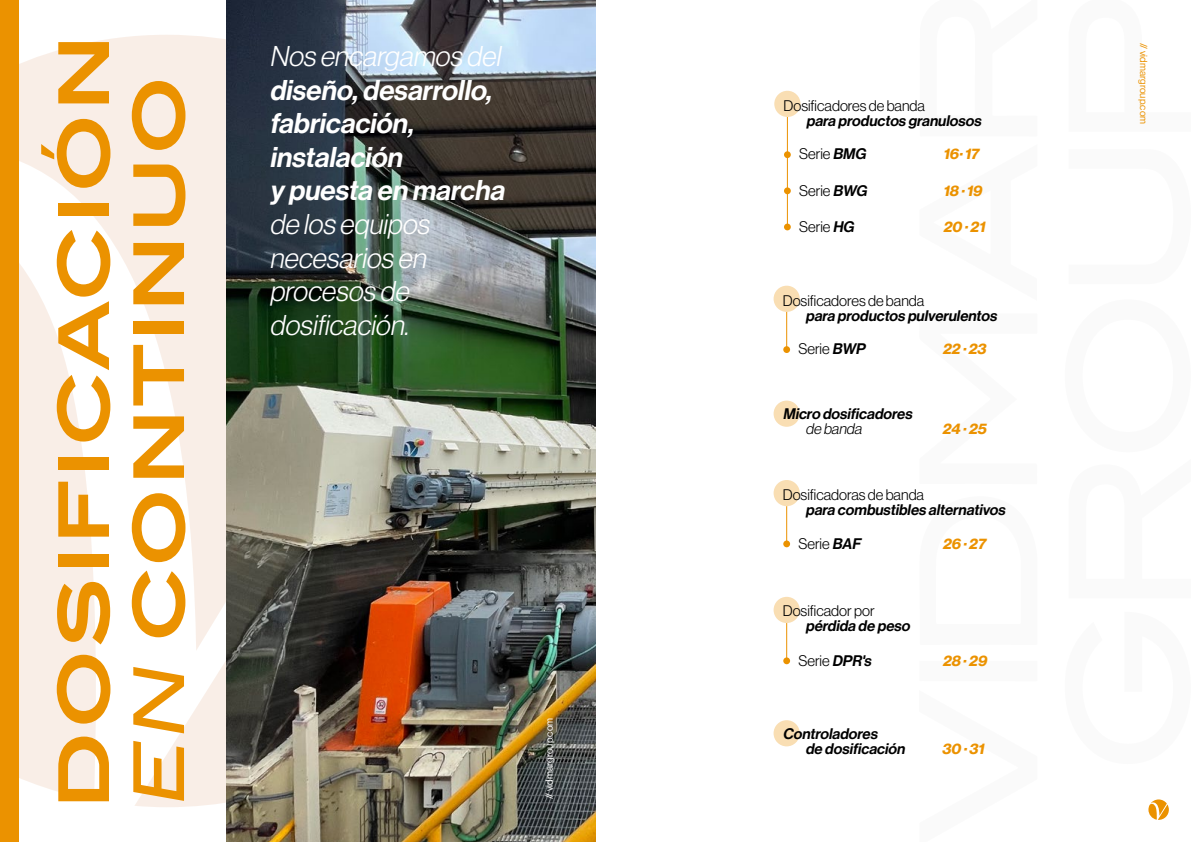
<style>
.page{position:relative;width:1191px;height:842px;background:#fff}
.page>*{position:absolute;margin:0;border:0;box-sizing:border-box;transform-origin:0 0}
.t1{font:700 70px/75px "Blair ITC";letter-spacing:.02em;color:#eb9200}
.t2{font:italic 300 28px/33.6px "Neue Haas Display";color:#fff}
.t3{font:italic 28px/33.6px "Neue Haas Display Mediu";color:#fff}
.t4{font:italic 15px/15px "Neue Haas Display Mediu";color:#000}
.t5{font:300 15px "Neue Haas Display";color:#000}
.t6{font:italic 700 15px "Neue Haas Display";color:#eb9200}
.t7{font:italic 300 15px "Neue Haas Display";color:#000}
.t8{font:10px "Neue Haas Display";color:#eb9200}
.t9{font:10px "Neue Haas Display";color:#fff}
.s1{font-weight:500;font-style:italic}
.s2{font-family:"Neue Haas Display Mediu";font-weight:400;font-style:italic}
</style>
<div class="page">
<svg style="left:18px;top:35px;width:209px;height:772px;fill:#f9eee7"></svg>
<img style="left:227px;top:0;width:368px;height:842px">
<div style="left:0;top:0;width:18px;height:842px;background:#eb9200"></div>
<svg style="left:1148px;top:799px;width:20px;height:21px"></svg>
<div style="left:774px;top:91px;width:26px;height:26px;background:#f9deb3;border-radius:50%"></div>
<hr style="left:787px;top:117px;width:1px;height:111px;background:#eb9200">
<div style="left:784px;top:151px;width:7px;height:7px;background:#eb9200;border-radius:50%"></div>
<div style="left:773px;top:286px;width:27px;height:26px;background:#f9deb3;border-radius:50%"></div>
<hr style="left:786px;top:312px;width:1px;height:37px;background:#eb9200">
<div style="left:783px;top:346px;width:7px;height:7px;background:#eb9200;border-radius:50%"></div>
<div style="left:773px;top:401px;width:27px;height:26px;background:#f9deb3;border-radius:50%"></div>
<div style="left:773px;top:480px;width:27px;height:26px;background:#f9deb3;border-radius:50%"></div>
<hr style="left:786px;top:506px;width:1px;height:38px;background:#eb9200">
<div style="left:783px;top:540px;width:7px;height:7px;background:#eb9200;border-radius:50%"></div>
<div style="left:773px;top:597px;width:27px;height:26px;background:#f9deb3;border-radius:50%"></div>
<div style="left:784px;top:187px;width:7px;height:7px;background:#eb9200;border-radius:50%"></div>
<div style="left:784px;top:224px;width:7px;height:6px;background:#eb9200;border-radius:50%"></div>
<hr style="left:786px;top:623px;width:1px;height:38px;background:#eb9200">
<div style="left:783px;top:657px;width:7px;height:7px;background:#eb9200;border-radius:50%"></div>
<div style="left:773px;top:720px;width:26px;height:26px;background:#f9deb3;border-radius:50%"></div>
<h1 class="t1" style="left:45px;top:809px;width:777px;rotate:-90deg">DOSIFICACIÓN<br><span class="s1">EN</span> CONTINUO</h1>
<p class="t8" style="left:1149px;top:43px;width:83px;rotate:90deg">// vidmargroup.com</p>
<h2 class="t2" style="left:269px;top:39px;width:238px">Nos encargamos del</h2>
<h2 class="t3" style="left:269px;top:73px;width:242px">diseño,desarrollo, fabricación, instalación<br>y puesta en marcha</h2>
<h2 class="t2" style="left:269px;top:207px;width:167px">de los equipos necesarios en procesos de dosificación.</h2>
<p class="t5" style="left:783px;top:97px;width:143px">Dosificadores de banda</p>
<p class="t4" style="left:806px;top:113px;width:179px">para productos granulosos</p>
<p class="t5" style="left:799px;top:146px;width:71px">Serie <span class="s2">BMG</span></p>
<p class="t6" style="left:943px;top:145px;width:40px">16·17</p>
<p class="t5" style="left:799px;top:183px;width:72px">Serie <span class="s2">BWG</span></p>
<p class="t6" style="left:943px;top:182px;width:43px">18 ·19</p>
<p class="t5" style="left:799px;top:219px;width:60px">Serie <span class="s2">HG</span></p>
<p class="t6" style="left:943px;top:218px;width:46px">20 ·21</p>
<p class="t5" style="left:783px;top:292px;width:143px">Dosificadores de banda</p>
<p class="t4" style="left:805px;top:308px;width:196px">para productos pulverulentos</p>
<p class="t5" style="left:798px;top:340px;width:71px">Serie <span class="s2">BWP</span></p>
<p class="t6" style="left:942px;top:340px;width:48px">22 ·23</p>
<p class="t4" style="left:783px;top:407px;width:134px">Micro dosificadores</p>
<p class="t7" style="left:805px;top:420px;width:61px">de banda</p>
<p class="t6" style="left:942px;top:420px;width:48px">24 ·25</p>
<p class="t5" style="left:783px;top:486px;width:143px">Dosificadoras de banda</p>
<p class="t4" style="left:805px;top:502px;width:204px">para combustibles alternativos</p>
<p class="t5" style="left:798px;top:535px;width:67px">Serie <span class="s2">BAF</span></p>
<p class="t6" style="left:942px;top:535px;width:48px">26 ·27</p>
<p class="t5" style="left:783px;top:602px;width:93px">Dosificador por</p>
<p class="t4" style="left:805px;top:618px;width:109px">pérdida de peso</p>
<p class="t5" style="left:798px;top:652px;width:77px">Serie <span class="s2">DPR's</span></p>
<p class="t6" style="left:942px;top:652px;width:49px">28 ·29</p>
<p class="t9" style="left:544px;top:799px;width:83px;rotate:-90deg">// vidmargroup.com</p>
<p class="t4" style="left:805px;top:727px;width:104px;text-indent:-23px">Controladores<br>de dosificación</p>
<p class="t6" style="left:942px;top:740px;width:47px">30 ·31</p>
</div>
